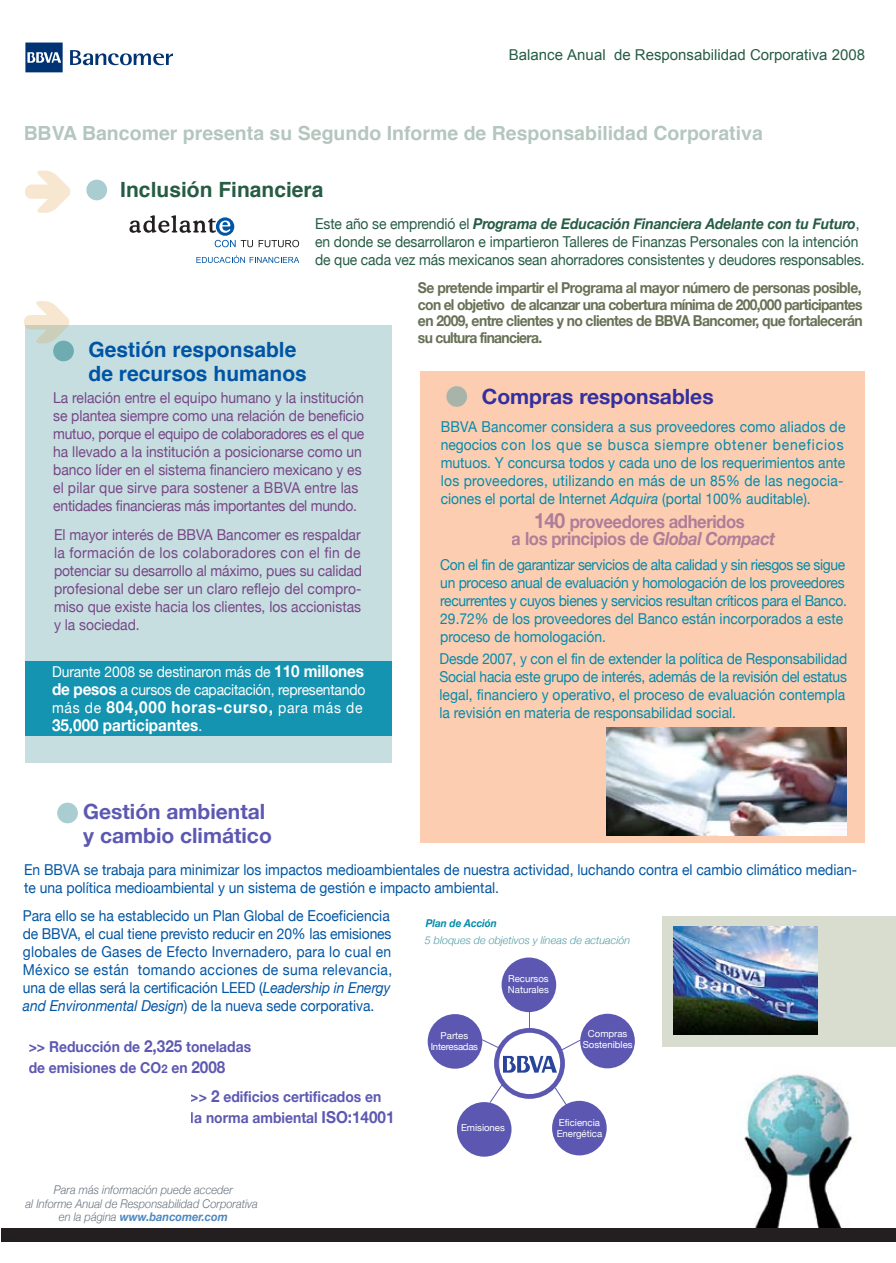
<style>
.page{position:relative;width:896px;height:1263px;background:#fff}
.page>*{position:absolute;margin:0;border:0;box-sizing:border-box;transform-origin:0 0}
.t1{font:700 21px/24px "Helvetica Neue";color:#342f9f}
.t2{font:700 21px/24px "Helvetica";color:#0054a4}
.t3{font:700 21px "Helvetica";color:#265c45}
.t4{font:700 19.5px "Helvetica";color:rgb(38 92 69/.7)}
.t5{font:700 18px/16.5px "Helvetica Neue";letter-spacing:-.025em;color:#774687;text-align:center;scale:.92 1}
.t6{font:700 16.5px/18px "Helvetica Neue";color:#fff;scale:.92 1}
.t7{font:15px/18px "Helvetica Neue";letter-spacing:-.005em;color:#774687;scale:.92 1}
.t8{font:15px/18px "Helvetica Neue";color:#0055a4;scale:.92 1}
.t9{font:15px/18px "Helvetica Neue";color:#008cab;scale:.92 1}
.t10{font:15px/18px "Helvetica Neue";letter-spacing:-.02em;color:#008cab;scale:.92 1}
.t11{font:15px/18px "Helvetica Neue";letter-spacing:-.01em;color:#265c45;scale:.92 1}
.t12{font:700 15px/16.5px "Helvetica Neue";letter-spacing:-.04em;color:#687055;text-align:justify;scale:.92 1}
.t13{font:700 15px/21px "Helvetica Neue";color:#342f9f;scale:.92 1}
.t14{font:15px/18px "Helvetica Neue";letter-spacing:-.015em;color:#fff;scale:.92 1}
.t15{font:15px "Arial";color:#265c45}
.t16{font:italic 300 12px/13.5px "Helvetica Neue";color:#263647;text-align:center;scale:.92 1}
.t17{font:italic 300 10.8px "Helvetica Neue";color:#539ca3}
.t18{font:italic 700 10.8px "Helvetica Neue";color:#008cab;scale:.92 1}
.t19{font:9.6px/10.8px "Helvetica Neue";color:#fff}
.t20{font:9.6px/10.8px "Helvetica Neue";letter-spacing:-.025em;color:#fff;text-align:center}
.s1{font-weight:700;font-style:italic}
.s2{font-style:italic}
.s3{font-size:21px}
.s4{font-weight:700;font-size:16.5px}
.s5{font-weight:400;font-size:15px}
.s6{font-size:16.5px}
.s7{font-size:12px}
.s8{font-weight:700;color:#0055a4}
</style>
<div class="page">
<div style="left:420px;top:371px;width:444px;height:471px;background:#fdcdb2"></div>
<div style="left:25px;top:326px;width:367px;height:438px;background:#c6dee0"></div>
<div style="left:26px;top:662px;width:366px;height:74px;background:#1494b0"></div>
<img style="left:744px;top:1074px;width:109px;height:154px">
<svg style="left:25px;top:43px;width:38px;height:29px"></svg>
<svg style="left:70px;top:50px;width:103px;height:15px"></svg>
<div style="left:1px;top:1228px;width:895px;height:14px;background:#231f20"></div>
<svg style="left:25px;top:171px;width:45px;height:42px"></svg>
<div style="left:53px;top:341px;width:21px;height:20px;background:#6facb2;border-radius:50%"></div>
<div style="left:446px;top:386px;width:21px;height:21px;background:#a8b4aa;border-radius:50%"></div>
<div style="left:57px;top:803px;width:21px;height:20px;background:#a9cdd1;border-radius:50%"></div>
<svg style="left:24px;top:301px;width:45px;height:42px"></svg>
<div style="left:663px;top:916px;width:233px;height:131px;background:#d8ddd0"></div>
<div style="left:86px;top:180px;width:21px;height:20px;background:#a9cdd1;border-radius:50%"></div>
<svg style="left:215px;top:240px;width:84px;height:7px"></svg>
<svg style="left:216px;top:217px;width:18px;height:19px"></svg>
<svg style="left:129px;top:215px;width:101px;height:18px"></svg>
<svg style="left:196px;top:255px;width:103px;height:8px"></svg>
<svg style="left:529px;top:1012px;width:1px;height:16px"></svg>
<div style="left:501px;top:958px;width:55px;height:54px;background:#5c58b2;border-radius:50%"></div>
<div style="left:427px;top:1014px;width:55px;height:55px;background:#5c58b2;border-radius:50%"></div>
<div style="left:580px;top:1014px;width:55px;height:54px;background:#5c58b2;border-radius:50%"></div>
<div style="left:457px;top:1102px;width:54px;height:55px;background:#5c58b2;border-radius:50%"></div>
<div style="left:552px;top:1101px;width:54px;height:54px;background:#5c58b2;border-radius:50%"></div>
<svg style="left:482px;top:1039px;width:98px;height:66px"></svg>
<div style="left:494px;top:1028px;width:71px;height:71px;border:5px solid #342f9f;border-radius:50%"></div>
<img style="left:606px;top:728px;width:240px;height:108px">
<img style="left:674px;top:927px;width:144px;height:108px">
<p class="t15" style="left:509px;top:46px;width:358px">Balance Anual de Responsabilidad Corporativa 2008</p>
<h2 class="t4" style="left:23px;top:116px;width:740px">BBVA Bancomer presenta su Segundo Informe de Responsabilidad Corporativa</h2>
<h1 class="t3" style="left:120px;top:170px;width:205px">Inclusión Financiera</h1>
<p class="t11" style="left:315px;top:214px;width:598px">Este año se emprendió el <span class="s1">Programa de Educación Financiera Adelante con tu Futuro</span>, en donde se desarrollaron e impartieron Talleres de Finanzas Personales con la intención de que cada vez más mexicanos sean ahorradores consistentes y deudores responsables.</p>
<p class="t12" style="left:418px;top:279px;width:485px">Se pretende impartir el Programa al mayor número de personas posible, con el objetivo de alcanzar una cobertura mínima de 200,000 participantes en 2009, entre clientes y no clientes de BBVA Bancomer, que fortalecerán su cultura financiera.</p>
<h1 class="t2" style="left:89px;top:337px;width:220px">Gestión responsable de recursos humanos</h1>
<p class="t7" style="left:53px;top:388px;width:339px">La relación entre el equipo humano y la institución se plantea siempre como una relación de beneficio mutuo, porque el equipo de colaboradores es el que ha llevado a la institución a posicionarse como un banco líder en el sistema financiero mexicano y es el pilar que sirve para sostener a BBVA entre las entidades financieras más importantes del mundo.</p>
<h1 class="t1" style="left:481px;top:384px;width:233px">Compras responsables</h1>
<p class="t9" style="left:440px;top:417px;width:441px">BBVA Bancomer considera a sus proveedores como aliados de negocios con los que se busca siempre obtener beneficios mutuos. Y concursa todos y cada uno de los requerimientos ante los proveedores, utilizando en más de un 85% de las negocia&shy;ciones el portal de Internet <span class="s2">Adquira</span> (portal 100% auditable).</p>
<p class="t5" style="left:511px;top:513px;width:288px"><span class="s3">140</span> proveedores adheridos<br>a los principios de <span class="s2">Global Compact</span></p>
<p class="t7" style="left:54px;top:525px;width:336px;text-align:justify">El mayor interés de BBVA Bancomer es respaldar la formación de los colaboradores con el fin de potenciar su desarrollo al máximo, pues su calidad profesional debe ser un claro reflejo del compro&shy;miso que existe hacia los clientes, los accionistas y la sociedad.</p>
<p class="t14" style="left:52px;top:662px;width:342px">Durante 2008 se destinaron más de <span class="s4">110 millones de pesos</span> a cursos de capacitación, representando</p>
<p class="t6" style="left:52px;top:697px;width:339px"><span class="s5">más de</span> 804,000 horas-curso, <span class="s5">para más de<br></span>35,000 participantes<span class="s5">.</span></p>
<p class="t10" style="left:440px;top:555px;width:443px">Con el fin de garantizar servicios de alta calidad y sin riesgos se sigue un proceso anual de evaluación y homologación de los proveedores recurrentes y cuyos bienes y servicios resultan críticos para el Banco.<br>29.72% de los proveedores del Banco están incorporados a este proceso de homologación.</p>
<p class="t9" style="left:439px;top:649px;width:445px">Desde 2007, y con el fin de extender la política de Responsabilidad Social hacia este grupo de interés, además de la revisión del estatus legal, financiero y operativo, el proceso de evaluación contempla la revisión en materia de responsabilidad social.</p>
<h1 class="t1" style="left:83px;top:799px;width:190px">Gestión ambiental y cambio climático</h1>
<p class="t8" style="left:24px;top:861px;width:907px">En BBVA se trabaja para minimizar los impactos medioambientales de nuestra actividad, luchando contra el cambio climático median&shy;te una política medioambiental y un sistema de gestión e impacto ambiental.</p>
<p class="t8" style="left:23px;top:906px;width:403px">Para ello se ha establecido un Plan Global de Ecoeficiencia de BBVA, el cual tiene previsto reducir en 20% las emisiones globales de Gases de Efecto Invernadero, para lo cual en México se están tomando acciones de suma relevancia, una de ellas será la certificación LEED (<span class="s2">Leadership in Energy and Environmental Design</span>) de la nueva sede corporativa.</p>
<p class="t13" style="left:29px;top:1036px;width:243px">&gt;&gt; Reducción de <span class="s6">2,325</span> toneladas de emisiones de CO<span class="s7">2</span> en <span class="s6">2008</span></p>
<p class="t13" style="left:191px;top:1086px;width:223px">&gt;&gt; <span class="s6">2</span> edificios certificados en la norma ambiental <span class="s6">ISO:14001</span></p>
<p class="t18" style="left:426px;top:916px;width:79px">Plan de Acción</p>
<p class="t17" style="left:425px;top:933px;width:207px">5 bloques de objetivos y líneas de actuación</p>
<p class="t19" style="left:508px;top:973px;width:42px">Recursos<br>Naturales</p>
<p class="t20" style="left:430px;top:1030px;width:49px">Partes<br>Interesadas</p>
<p class="t19" style="left:582px;top:1028px;width:51px;text-align:center">Compras<br>Sostenibles</p>
<p class="t19" style="left:461px;top:1122px;width:45px">Emisiones</p>
<p class="t19" style="left:556px;top:1117px;width:47px">Eficiencia<br>Energética</p>
<p class="t16" style="left:26px;top:1183px;width:254px">Para más información puede acceder<br>al Informe Anual de Responsabilidad Corporativa en la página <span class="s8">www.bancomer.com</span></p>
</div>
